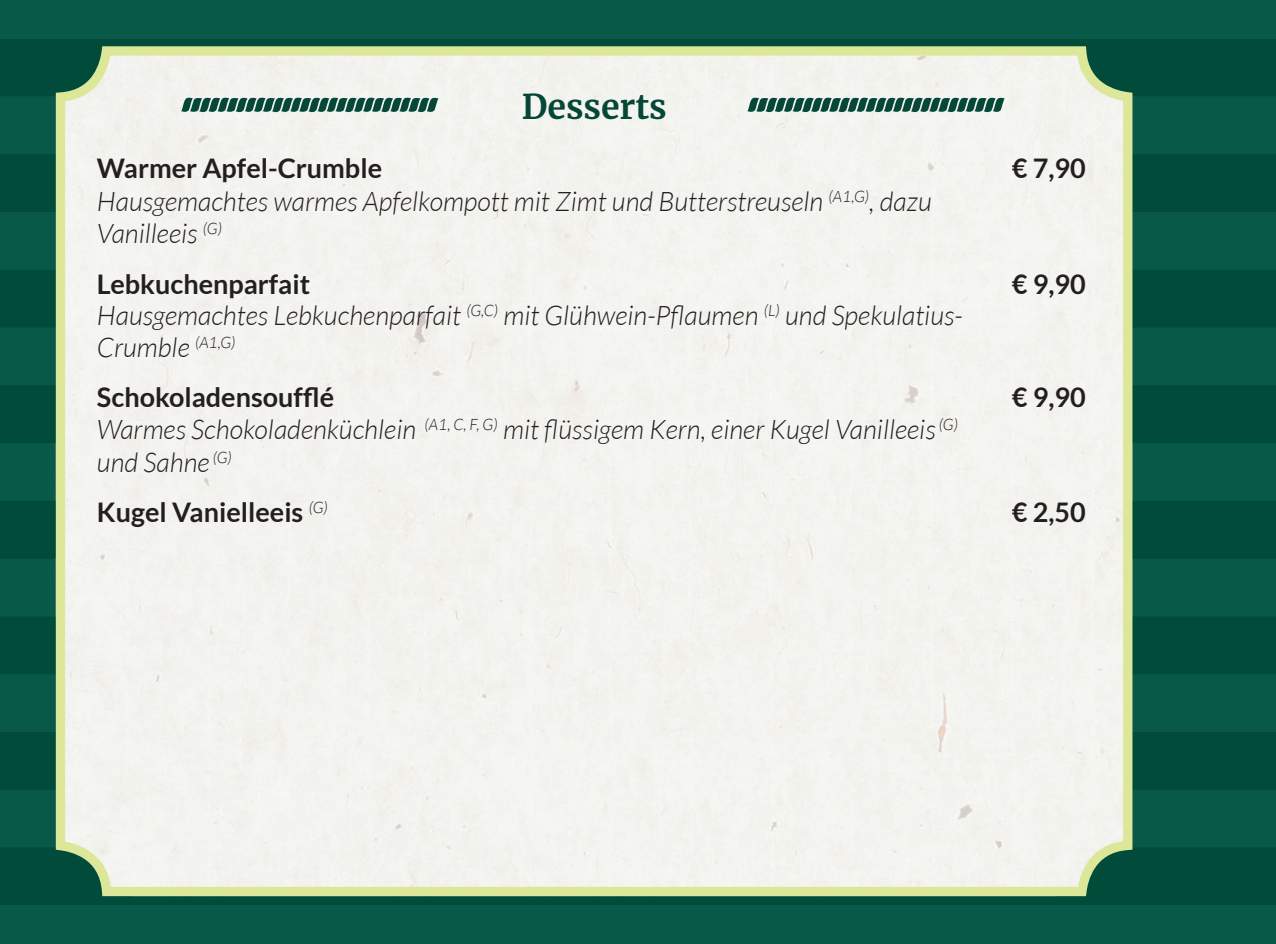
<style>
.page{position:relative;width:1276px;height:944px;background:#004b39}
.page>*{position:absolute;margin:0;border:0;box-sizing:border-box;transform-origin:0 0}
.t1{font:700 33.75px "Merriweather";color:#054737}
.t2{font:italic 300 27px/32.4px "Lato";color:#231f20}
.t3{font:700 27px "Lato";color:#231f20}
</style>
<div class="page">
<div style="left:0;top:443px;width:1276px;height:58px;background:#095948"></div>
<div style="left:0;top:96px;width:1276px;height:58px;background:#095948"></div>
<div style="left:0;top:790px;width:1276px;height:57px;background:#095948"></div>
<div style="left:0;top:559px;width:1276px;height:57px;background:#095948"></div>
<div style="left:0;top:212px;width:1276px;height:58px;background:#095948"></div>
<div style="left:0;top:905px;width:1276px;height:39px;background:#095948"></div>
<div style="left:0;top:0;width:1276px;height:39px;background:#095948"></div>
<div style="left:0;top:674px;width:1276px;height:58px;background:#095948"></div>
<div style="left:0;top:328px;width:1276px;height:57px;background:#095948"></div>
<div style="left:66px;top:56px;width:1056px;height:830px;background:#f3f3ef"></div>
<div style="left:56px;top:46px;width:1076px;height:850px;border:9px solid #dde799;border-radius:46px"></div>
<svg style="left:181px;top:98px;width:257px;height:14px"></svg>
<svg style="left:747px;top:98px;width:257px;height:14px"></svg>
<p class="t1" style="left:522px;top:83px;width:147px">Desserts</p>
<p class="t3" style="left:97px;top:153px;width:287px">Warmer Apfel-Crumble</p>
<p class="t3" style="left:1012px;top:153px;width:75px">€ 7,90</p>
<p class="t2" style="left:97px;top:186px;width:836px">Hausgemachtes warmes Apfelkompott mit Zimt und Butterstreuseln <sup>(A1,G)</sup>, dazu<br>Vanilleeis <sup>(G)</sup></p>
<p class="t3" style="left:97px;top:268px;width:215px">Lebkuchenparfait</p>
<p class="t3" style="left:1012px;top:268px;width:75px">€ 9,90</p>
<p class="t2" style="left:97px;top:301px;width:867px;line-height:31.5px">Hausgemachtes Lebkuchenparfait <sup>(G,C)</sup> mit Glühwein-Pflaumen <sup>(L)</sup> und Spekulatius-<br>Crumble <sup>(A1,G)</sup></p>
<p class="t3" style="left:97px;top:382px;width:239px">Schokoladensoufflé</p>
<p class="t3" style="left:1012px;top:382px;width:75px">€ 9,90</p>
<p class="t2" style="left:97px;top:414px;width:862px">Warmes Schokoladenküchlein <sup>(A1,</sup> <sup>C,</sup> <sup>F,</sup> <sup>G)</sup> mit flüssigem Kern, einer Kugel Vanilleeis <sup>(G) </sup>und Sahne <sup>(G)</sup></p>
<p class="t3" style="left:97px;top:497px;width:232px">Kugel Vanielleeis <sup>(G)</sup></p>
<p class="t3" style="left:1012px;top:497px;width:75px">€ 2,50</p>
</div>
